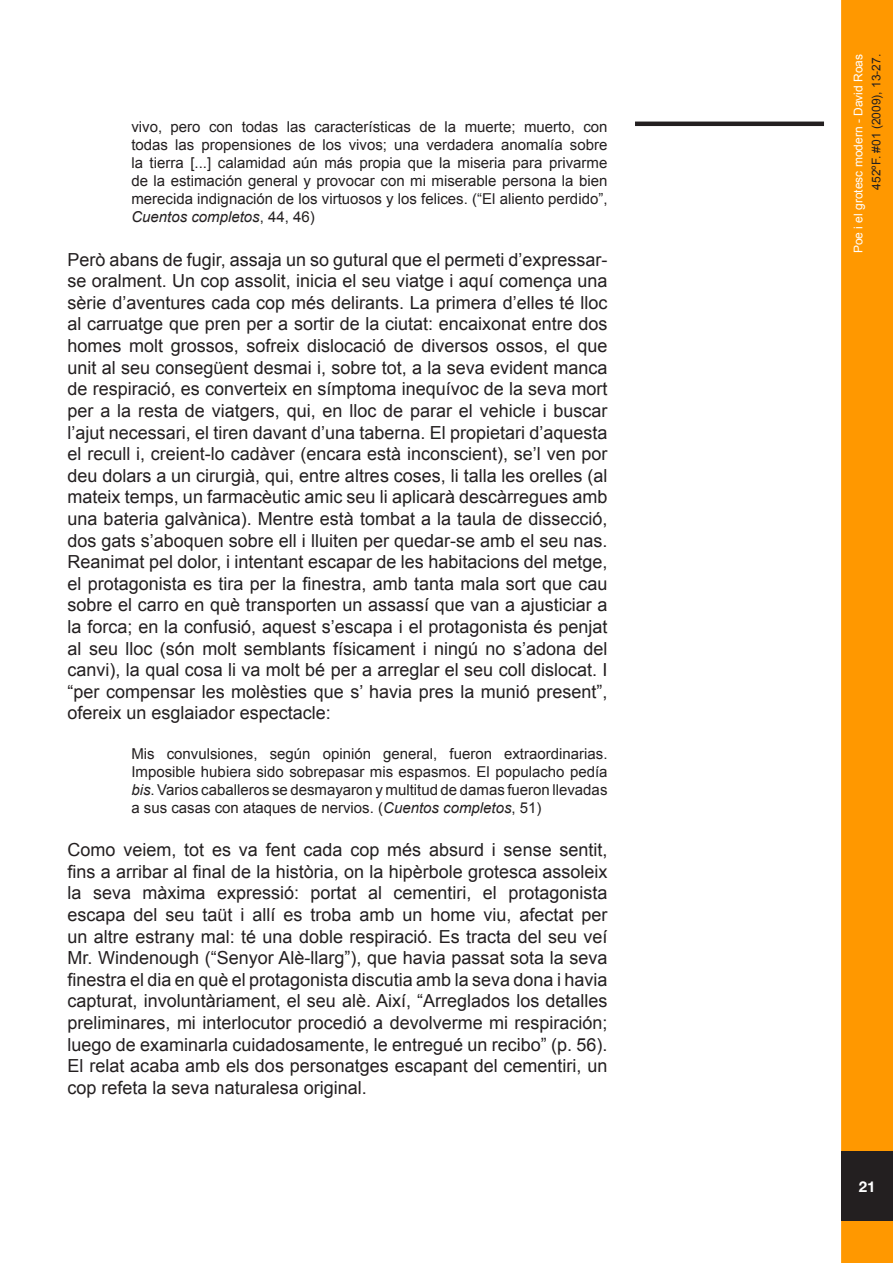
<style>
.page{position:relative;width:893px;height:1263px;background:#fff}
.page>*{position:absolute;margin:0;border:0;box-sizing:border-box;transform-origin:0 0}
.Estilo_de_párrafo_1{font:18px/21.6px "Arial";color:#231f20;text-align:justify}
.Estilo_de_párrafo_1-2{font:15px/18px "Arial";color:#231f20;text-align:justify}
.t1{font:700 15px "Helvetica Neue";color:#fff}
.t2{font:12px "Arial";color:#fff}
.t3{font:12px "Arial";color:#231f20}
.s1{font-style:italic}
</style>
<div class="page">
<hr style="left:0;top:1151px;width:1px;height:70px;background:#231f20">
<div style="left:841px;top:0;width:52px;height:1263px;background:#ff9800;border:3px solid #ff9800"></div>
<div style="left:841px;top:1151px;width:52px;height:70px;background:#231f20"></div>
<hr style="left:635px;top:122px;width:189px;height:4px;background:#231f20">
<p class="Estilo_de_párrafo_1-2" style="left:131px;top:118px;width:478px">vivo, pero con todas las características de la muerte; muerto, con todas las propensiones de los vivos; una verdadera anomalía sobre la tierra [...] calamidad aún más propia que la miseria para privarme de la estimación general y provocar con mi miserable persona la bien merecida indignación de los virtuosos y los felices. (“El aliento perdido”, <span class="s1">Cuentos completos</span>, 44, 46)</p>
<p class="Estilo_de_párrafo_1" style="left:68px;top:249px;width:541px">Però abans de fugir, assaja un so gutural que el permeti d’expressar&shy;se oralment. Un cop assolit, inicia el seu viatge i aquí comença una sèrie d’aventures cada cop més delirants. La primera d’elles té lloc al carruatge que pren per a sortir de la ciutat: encaixonat entre dos homes molt grossos, sofreix dislocació de diversos ossos, el que unit al seu consegüent desmai i, sobre tot, a la seva evident manca de respiració, es converteix en símptoma inequívoc de la seva mort per a la resta de viatgers, qui, en lloc de parar el vehicle i buscar l’ajut necessari, el tiren davant d’una taberna. El propietari d’aquesta el recull i, creient-lo cadàver (encara està inconscient), se’l ven por deu dolars a un cirurgià, qui, entre altres coses, li talla les orelles (al mateix temps, un farmacèutic amic seu li aplicarà descàrregues amb una bateria galvànica). Mentre està tombat a la taula de dissecció, dos gats s’aboquen sobre ell i lluiten per quedar-se amb el seu nas.<br>Reanimat pel dolor, i intentant escapar de les habitacions del metge, el protagonista es tira per la finestra, amb tanta mala sort que cau sobre el carro en què transporten un assassí que van a ajusticiar a la forca; en la confusió, aquest s’escapa i el protagonista és penjat al seu lloc (són molt semblants físicament i ningú no s’adona del canvi), la qual cosa li va molt bé per a arreglar el seu coll dislocat. I “per compensar les molèsties que s’ havia pres la munió present”, ofereix un esglaiador espectacle:</p>
<p class="Estilo_de_párrafo_1-2" style="left:131px;top:745px;width:478px">Mis convulsiones, según opinión general, fueron extraordinarias.<br>Imposible hubiera sido sobrepasar mis espasmos. El populacho pedía <span class="s1">bis</span>. Varios caballeros se desmayaron y multitud de damas fueron llevadas a sus casas con ataques de nervios. (<span class="s1">Cuentos completos</span>, 51)</p>
<p class="Estilo_de_párrafo_1" style="left:68px;top:839px;width:541px">Como veiem, tot es va fent cada cop més absurd i sense sentit, fins a arribar al final de la història, on la hipèrbole grotesca assoleix la seva màxima expressió: portat al cementiri, el protagonista escapa del seu taüt i allí es troba amb un home viu, afectat per un altre estrany mal: té una doble respiració. Es tracta del seu veí Mr. Windenough (“Senyor Alè-llarg”), que havia passat sota la seva finestra el dia en què el protagonista discutia amb la seva dona i havia capturat, involuntàriament, el seu alè. Així, “Arreglados los detalles preliminares, mi interlocutor procedió a devolverme mi respiración; luego de examinarla cuidadosamente, le entregué un recibo” (p. 56).<br>El relat acaba amb els dos personatges escapant del cementiri, un cop refeta la seva naturalesa original.</p>
<p class="t2" style="left:850px;top:253px;width:201px;rotate:-90deg">Poe i el grotesc modern - David Roas</p>
<p class="t3" style="left:868px;top:190px;width:137px;rotate:-90deg">452ºF. #01 (2009), 13-27.</p>
<p class="t1" style="left:859px;top:1177px;width:18px">21</p>
</div>
